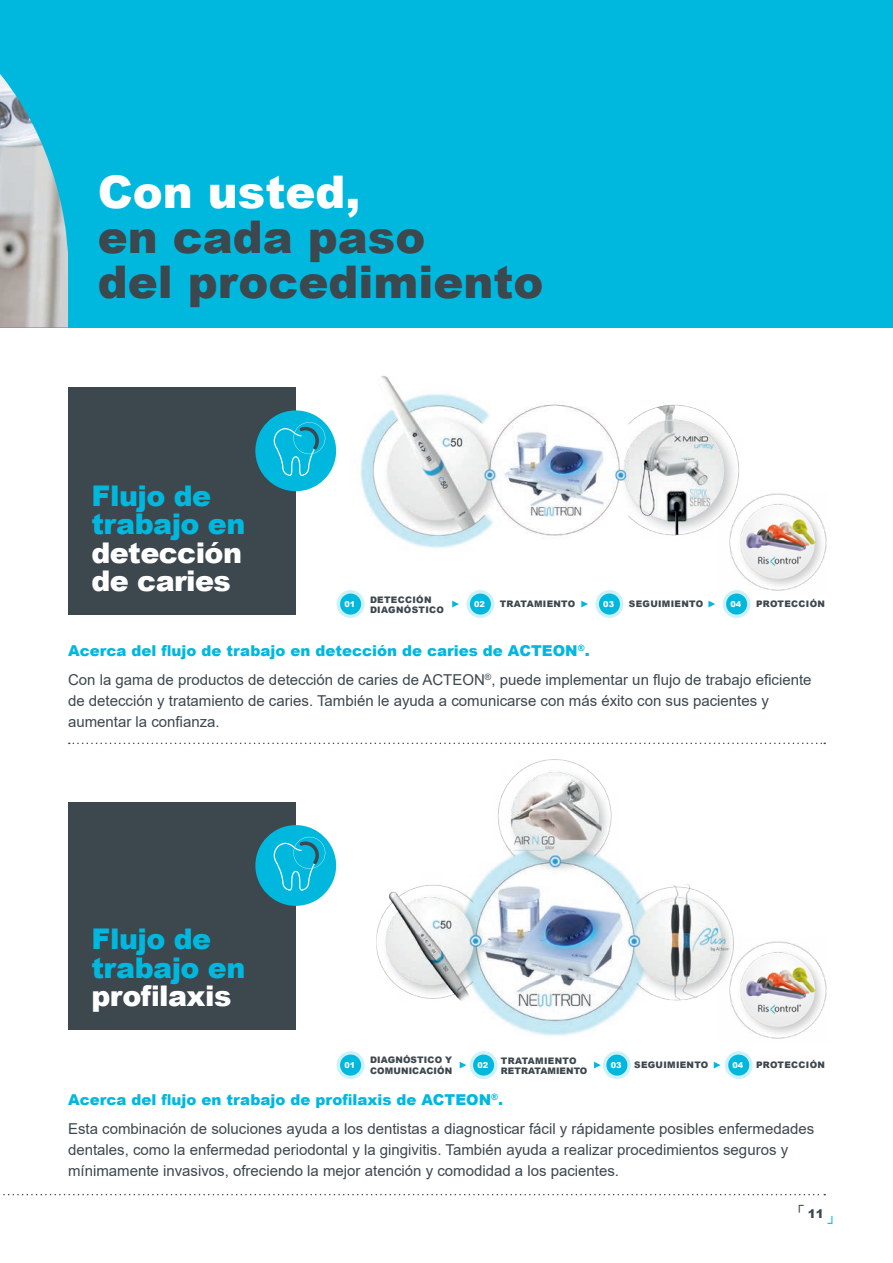
<style>
.page{position:relative;width:893px;height:1263px;background:#fff}
.page>*{position:absolute;margin:0;border:0;box-sizing:border-box;transform-origin:0 0}
.t1{font:900 45px/45px "Arial";color:#3d474e}
.t2{font:900 45px "Arial";color:#fff}
.t3{font:900 28.5px/28.5px "Arial";letter-spacing:-.02em;color:#00b8de}
.t4{font:900 28.5px/28.5px "Arial";letter-spacing:-.02em;color:#fff}
.t5{font:15px/29.5px "Arial";color:#3d474e}
.t6{font:900 12px "Arial";color:#3d474e}
.t7{font:900 12px "Arial";color:#00b8de}
.t8{font:900 9px/10.5px "Arial";letter-spacing:.035em;color:#3d474e}
.t9{font:900 9px/10.5px "Arial";letter-spacing:.015em;color:#3d474e}
.t10{font:900 9px/10.5px "Arial";letter-spacing:.005em;color:#3d474e}
.t11{font:900 8.1px "Arial";color:#fff}
.s1{font-weight:900;color:#00b8de}
</style>
<div class="page">
<svg style="left:0;top:1194px;width:825px;height:1px"></svg>
<div style="left:0;top:0;width:893px;height:327px;background:#00b8de"></div>
<svg style="left:69px;top:743px;width:756px;height:1px"></svg>
<img style="left:0;top:74px;width:68px;height:253px">
<div style="left:68px;top:387px;width:228px;height:228px;background:#3d474e"></div>
<div style="left:255px;top:410px;width:81px;height:81px;background:#00b8de;border-radius:50%"></div>
<svg style="left:274px;top:422px;width:51px;height:54px"></svg>
<div style="left:68px;top:802px;width:228px;height:227px;background:#3d474e"></div>
<div style="left:255px;top:825px;width:81px;height:81px;background:#00b8de;border-radius:50%"></div>
<svg style="left:274px;top:837px;width:51px;height:54px"></svg>
<svg style="left:452px;top:601px;width:7px;height:6px"></svg>
<svg style="left:581px;top:601px;width:7px;height:6px"></svg>
<svg style="left:708px;top:601px;width:7px;height:6px"></svg>
<svg style="left:337px;top:590px;width:28px;height:28px"></svg>
<div style="left:340px;top:593px;width:21px;height:22px;background:#00b8de;border-radius:50%"></div>
<svg style="left:466px;top:590px;width:28px;height:28px"></svg>
<div style="left:470px;top:593px;width:21px;height:22px;background:#00b8de;border-radius:50%"></div>
<svg style="left:595px;top:590px;width:28px;height:28px"></svg>
<div style="left:599px;top:593px;width:21px;height:22px;background:#00b8de;border-radius:50%"></div>
<svg style="left:723px;top:590px;width:28px;height:28px"></svg>
<div style="left:726px;top:593px;width:21px;height:22px;background:#00b8de;border-radius:50%"></div>
<svg style="left:460px;top:1062px;width:6px;height:6px"></svg>
<svg style="left:594px;top:1062px;width:7px;height:6px"></svg>
<svg style="left:714px;top:1062px;width:6px;height:6px"></svg>
<svg style="left:337px;top:1051px;width:28px;height:28px"></svg>
<div style="left:340px;top:1054px;width:21px;height:21px;background:#00b8de;border-radius:50%"></div>
<svg style="left:470px;top:1051px;width:28px;height:28px"></svg>
<div style="left:473px;top:1054px;width:21px;height:21px;background:#00b8de;border-radius:50%"></div>
<svg style="left:603px;top:1051px;width:28px;height:28px"></svg>
<div style="left:606px;top:1054px;width:21px;height:21px;background:#00b8de;border-radius:50%"></div>
<svg style="left:725px;top:1051px;width:28px;height:28px"></svg>
<div style="left:728px;top:1054px;width:21px;height:21px;background:#00b8de;border-radius:50%"></div>
<img style="left:726px;top:493px;width:101px;height:102px">
<img style="left:742px;top:941px;width:85px;height:98px">
<img style="left:376px;top:759px;width:366px;height:277px">
<img style="left:360px;top:376px;width:384px;height:179px">
<h1 class="t2" style="left:98px;top:159px;width:264px">Con usted,</h1>
<h1 class="t1" style="left:98px;top:213px;width:447px">en cada paso<br>del procedimiento</h1>
<h2 class="t3" style="left:91px;top:480px;width:155px">Flujo de trabajo en</h2>
<h2 class="t4" style="left:91px;top:537px;width:152px">detección de caries</h2>
<p class="t8" style="left:370px;top:594px;width:75px">DETECCIÓN<br>DIAGNÓSTICO</p>
<p class="t11" style="left:344px;top:598px;width:12px">01</p>
<p class="t11" style="left:474px;top:598px;width:12px">02</p>
<p class="t8" style="left:500px;top:598px;width:77px">TRATAMIENTO</p>
<p class="t11" style="left:603px;top:598px;width:12px">03</p>
<p class="t8" style="left:629px;top:598px;width:76px">SEGUIMIENTO</p>
<p class="t11" style="left:730px;top:598px;width:12px">04</p>
<p class="t8" style="left:756px;top:598px;width:70px">PROTECCIÓN</p>
<p class="t5" style="left:68px;top:636px;width:745px"><span class="s1">Acerca del flujo de trabajo en detección de caries de ACTEON</span><sup>®</sup><span class="s1">.<br></span>Con la gama de productos de detección de caries de ACTEON<sup>®</sup>, puede implementar un flujo de trabajo eficiente</p>
<p class="t5" style="left:68px;top:690px;width:702px;line-height:21px">de detección y tratamiento de caries. También le ayuda a comunicarse con más éxito con sus pacientes y aumentar la confianza.</p>
<h2 class="t3" style="left:91px;top:924px;width:155px">Flujo de trabajo en</h2>
<h2 class="t4" style="left:91px;top:981px;width:141px">profilaxis</h2>
<p class="t9" style="left:370px;top:1055px;width:84px">DIAGNÓSTICO Y<br>COMUNICACIÓN</p>
<p class="t10" style="left:501px;top:1055px;width:88px">TRATAMIENTO<br>RETRATAMIENTO</p>
<p class="t11" style="left:344px;top:1059px;width:12px">01</p>
<p class="t11" style="left:477px;top:1059px;width:12px">02</p>
<p class="t11" style="left:611px;top:1059px;width:12px">03</p>
<p class="t8" style="left:634px;top:1059px;width:76px">SEGUIMIENTO</p>
<p class="t11" style="left:733px;top:1059px;width:12px">04</p>
<p class="t8" style="left:756px;top:1059px;width:70px">PROTECCIÓN</p>
<p class="t5" style="left:68px;top:1084px;width:748px"><span class="s1">Acerca del flujo en trabajo de profilaxis de ACTEON</span><sup>®</sup><span class="s1">.<br></span>Esta combinación de soluciones ayuda a los dentistas a diagnosticar fácil y rápidamente posibles enfermedades</p>
<p class="t5" style="left:68px;top:1139px;width:722px;line-height:21px">dentales, como la enfermedad periodontal y la gingivitis. También ayuda a realizar procedimientos seguros y mínimamente invasivos, ofreciendo la mejor atención y comodidad a los pacientes.</p>
<p class="t6" style="left:795px;top:1196px;width:10px">┌</p>
<p class="t6" style="left:808px;top:1205px;width:18px">11</p>
<p class="t7" style="left:828px;top:1214px;width:10px">┘</p>
</div>
